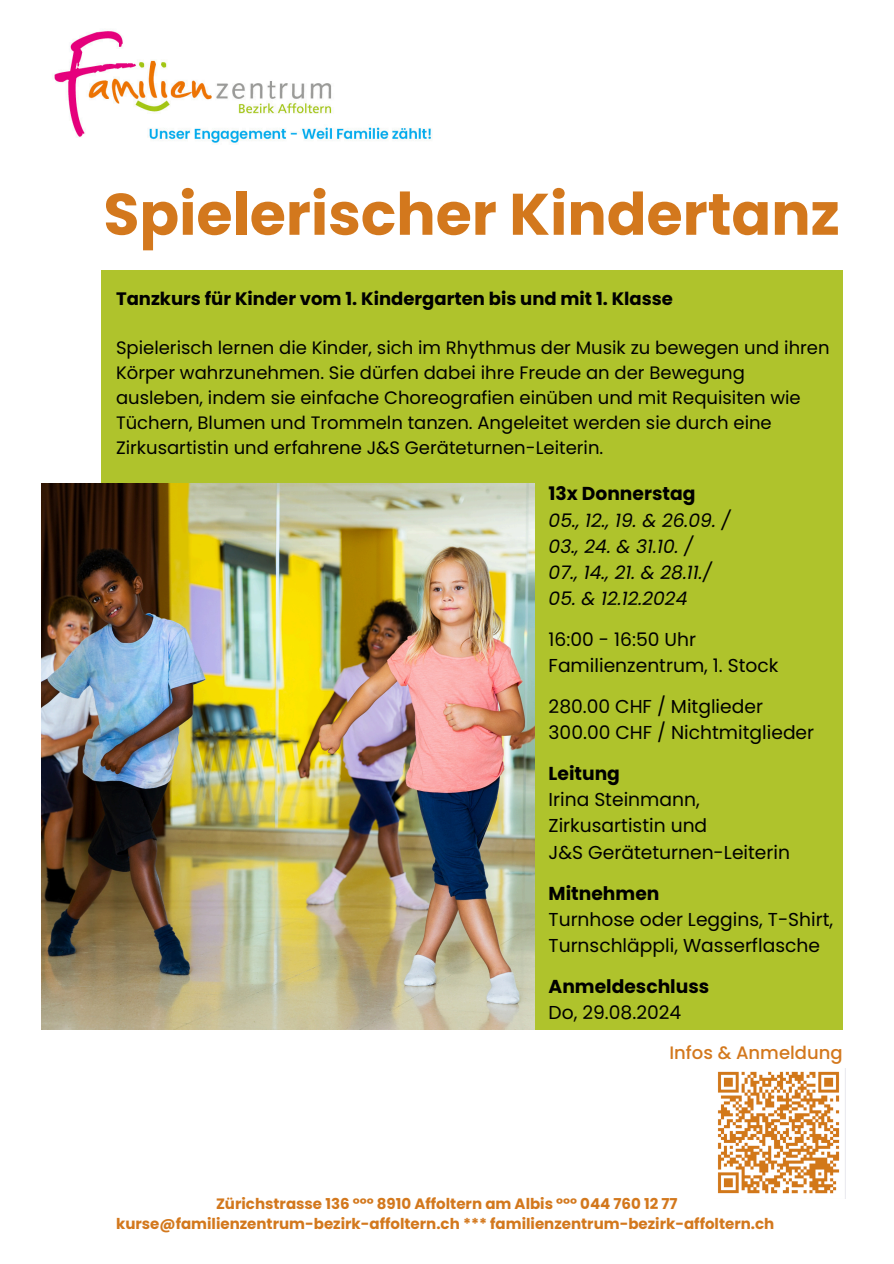
<style>
.page{position:relative;width:894px;height:1264px;background:#fff}
.page>*{position:absolute;margin:0;border:0;box-sizing:border-box;transform-origin:0 0}
.t1{font:700 58.5px "Poppins";color:#d3781d}
.t2{font:18.75px/26.1px "Poppins";color:#000}
.t3{font:italic 18.75px/26.1px "Poppins";color:#000}
.t4{font:700 18.75px/26.1px "Poppins";color:#000}
.t5{font:18px/24.8px "Poppins";color:#000}
.t6{font:700 18px "Poppins";color:#000}
.t7{font:500 18px "Poppins";color:#d3781d}
.t8{font:700 15px "Poppins";color:#d3781d}
.s1{font-weight:700;font-style:normal}
.s2{font-weight:700}
.s3{font-weight:400}
</style>
<div class="page">
<div style="left:101px;top:270px;width:741px;height:759px;background:#afc32c"></div>
<img style="left:54px;top:31px;width:378px;height:113px">
<img style="left:41px;top:483px;width:493px;height:546px">
<img style="left:718px;top:1071px;width:122px;height:123px">
<h3 class="t1" style="left:103px;top:173px;width:737px">Spielerischer Kindertanz</h3>
<h3 class="t6" style="left:116px;top:286px;width:558px">Tanzkurs für Kinder vom 1. Kindergarten bis und mit 1. Klasse</h3>
<h3 class="t5" style="left:116px;top:336px;width:715px">Spielerisch lernen die Kinder, sich im Rhythmus der Musik zu bewegen und ihren Körper wahrzunehmen. Sie dürfen dabei ihre Freude an der Bewegung ausleben, indem sie einfache Choreografien einüben und mit Requisiten wie Tüchern, Blumen und Trommeln tanzen. Angeleitet werden sie durch eine Zirkusartistin und erfahrene J&amp;S Geräteturnen-Leiterin.</h3>
<h3 class="t3" style="left:548px;top:481px;width:183px"><span class="s1">13x Donnerstag<br></span>05., 12., 19. &amp; 26.09. /<br>03., 24. &amp; 31.10. /<br>07., 14., 21. &amp; 28.11./</h3>
<h3 class="t3" style="left:548px;top:585px;width:140px">05. &amp; 12.12.2024</h3>
<h3 class="t2" style="left:548px;top:626px;width:231px">16:00 - 16:50 Uhr<br>Familienzentrum, 1. Stock</h3>
<h3 class="t2" style="left:548px;top:693px;width:267px">280.00 CHF / Mitglieder<br>300.00 CHF / Nichtmitglieder</h3>
<h3 class="t2" style="left:548px;top:760px;width:243px"><span class="s2">Leitung<br></span>Irina Steinmann,<br>Zirkusartistin und<br>J&amp;S Geräteturnen-Leiterin</h3>
<p class="t2" style="left:548px;top:880px;width:286px"><span class="s2">Mitnehmen<br></span>Turnhose oder Leggins, T-Shirt,<br>Turnschläppli, Wasserflasche</p>
<h2 class="t4" style="left:548px;top:973px;width:162px">Anmeldeschluss<br><span class="s3">Do, 29.08.2024</span></h2>
<p class="t7" style="left:669px;top:1040px;width:175px">Infos &amp; Anmeldung</p>
<p class="t8" style="left:216px;top:1193px;width:463px">Zürichstrasse 136 °°° 8910 Affoltern am Albis °°° 044 760 12 77</p>
<p class="t8" style="left:116px;top:1213px;width:659px">kurse@familienzentrum-bezirk-affoltern.ch *** familienzentrum-bezirk-affoltern.ch</p>
</div>
